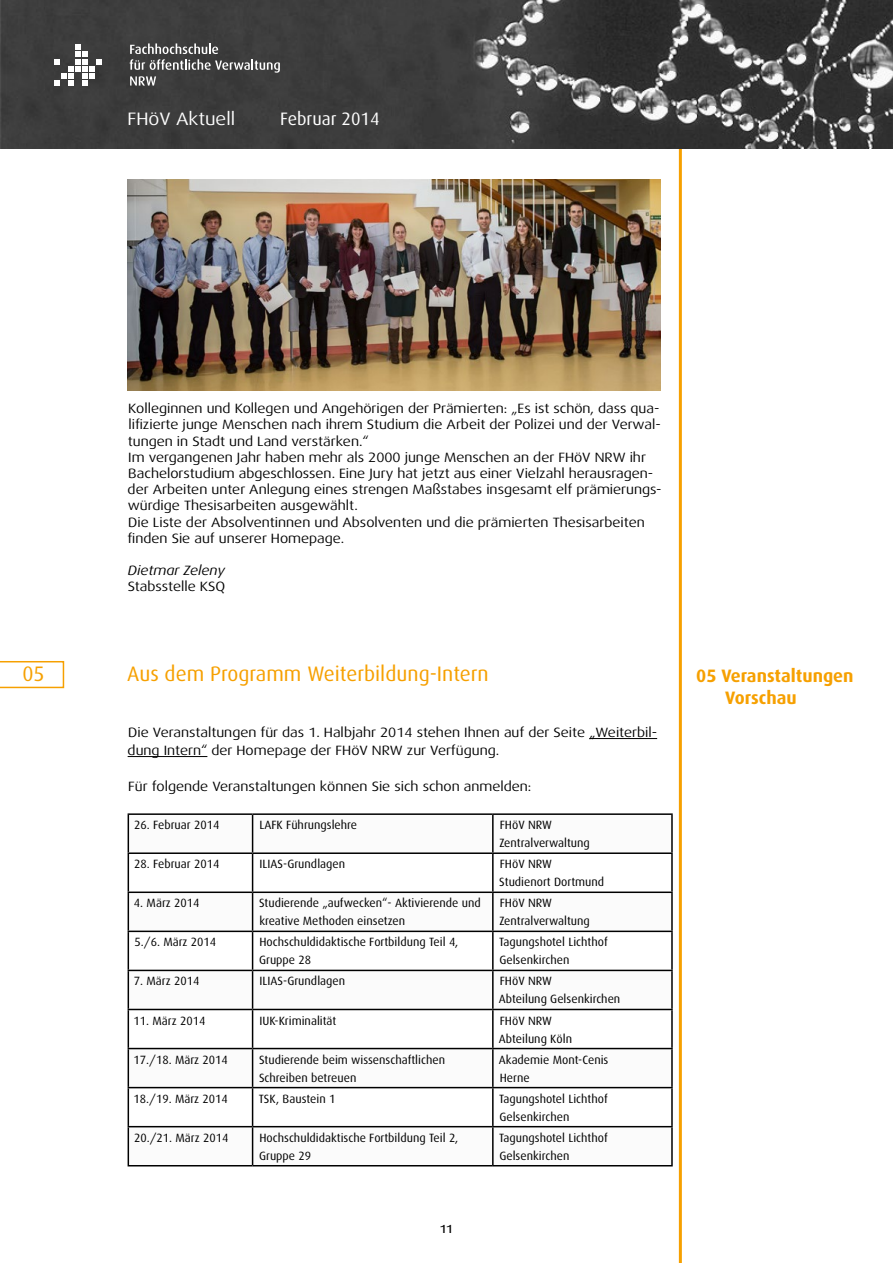
<style>
.page{position:relative;width:893px;height:1263px;background:#fff}
.page>*{position:absolute;margin:0;border:0;box-sizing:border-box;transform-origin:0 0}
.t1{font:21px "Dax";color:#f6a000}
.t2{font:700 18px/21.6px "Dax";color:#f6a000}
.t3{font:18px "Dax Wide";color:#fff}
.t4{font:18px "Dax";color:#fff}
.t5{font:15px "Dax Regular Caps";color:#000}
.t6{font:13.5px/16.2px "Dax Wide";color:#000}
.t7{font:italic 13.5px "Dax Wide";color:#000}
.t8{font:12px/18px "Dax";color:#000}
</style>
<div class="page">
<hr style="left:679px;top:148px;width:3px;height:1115px;background:#f6a000">
<img style="left:0;top:0;width:893px;height:148px">
<svg style="left:54px;top:45px;width:48px;height:41px"></svg>
<svg style="left:130px;top:43px;width:150px;height:43px;background:#595959"></svg>
<hr style="left:589px;top:738px;width:68px;height:1px;background:#000">
<hr style="left:128px;top:756px;width:79px;height:1px;background:#000">
<svg style="left:129px;top:854px;width:542px;height:272px"></svg>
<hr style="left:128px;top:813px;width:125px;height:2px;background:#000">
<hr style="left:128px;top:815px;width:1px;height:37px;background:#000">
<hr style="left:253px;top:813px;width:240px;height:2px;background:#000">
<hr style="left:252px;top:815px;width:1px;height:37px;background:#000">
<hr style="left:493px;top:813px;width:180px;height:2px;background:#000">
<hr style="left:492px;top:815px;width:2px;height:37px;background:#000">
<hr style="left:671px;top:815px;width:2px;height:37px;background:#000">
<hr style="left:128px;top:852px;width:125px;height:2px;background:#000">
<hr style="left:128px;top:854px;width:1px;height:37px;background:#000">
<hr style="left:253px;top:852px;width:240px;height:2px;background:#000">
<hr style="left:252px;top:854px;width:1px;height:37px;background:#000">
<hr style="left:493px;top:852px;width:180px;height:2px;background:#000">
<hr style="left:492px;top:854px;width:2px;height:37px;background:#000">
<hr style="left:671px;top:854px;width:2px;height:37px;background:#000">
<hr style="left:128px;top:891px;width:125px;height:2px;background:#000">
<hr style="left:128px;top:893px;width:1px;height:37px;background:#000">
<hr style="left:253px;top:891px;width:240px;height:2px;background:#000">
<hr style="left:252px;top:893px;width:1px;height:37px;background:#000">
<hr style="left:493px;top:891px;width:180px;height:2px;background:#000">
<hr style="left:492px;top:893px;width:2px;height:37px;background:#000">
<hr style="left:671px;top:893px;width:2px;height:37px;background:#000">
<hr style="left:128px;top:930px;width:125px;height:2px;background:#000">
<hr style="left:128px;top:932px;width:1px;height:38px;background:#000">
<hr style="left:253px;top:930px;width:240px;height:2px;background:#000">
<hr style="left:252px;top:932px;width:1px;height:38px;background:#000">
<hr style="left:493px;top:930px;width:180px;height:2px;background:#000">
<hr style="left:492px;top:932px;width:2px;height:38px;background:#000">
<hr style="left:671px;top:932px;width:2px;height:38px;background:#000">
<hr style="left:128px;top:970px;width:125px;height:1px;background:#000">
<hr style="left:128px;top:971px;width:1px;height:38px;background:#000">
<hr style="left:253px;top:970px;width:240px;height:1px;background:#000">
<hr style="left:252px;top:971px;width:1px;height:38px;background:#000">
<hr style="left:493px;top:970px;width:180px;height:1px;background:#000">
<hr style="left:492px;top:971px;width:2px;height:38px;background:#000">
<hr style="left:671px;top:971px;width:2px;height:38px;background:#000">
<hr style="left:128px;top:1009px;width:125px;height:1px;background:#000">
<hr style="left:128px;top:1010px;width:1px;height:38px;background:#000">
<hr style="left:253px;top:1009px;width:240px;height:1px;background:#000">
<hr style="left:252px;top:1010px;width:1px;height:38px;background:#000">
<hr style="left:493px;top:1009px;width:180px;height:1px;background:#000">
<hr style="left:492px;top:1010px;width:2px;height:38px;background:#000">
<hr style="left:671px;top:1010px;width:2px;height:38px;background:#000">
<hr style="left:128px;top:1048px;width:125px;height:1px;background:#000">
<hr style="left:128px;top:1049px;width:1px;height:38px;background:#000">
<hr style="left:253px;top:1048px;width:240px;height:1px;background:#000">
<hr style="left:252px;top:1049px;width:1px;height:38px;background:#000">
<hr style="left:493px;top:1048px;width:180px;height:1px;background:#000">
<hr style="left:492px;top:1049px;width:2px;height:38px;background:#000">
<hr style="left:671px;top:1049px;width:2px;height:38px;background:#000">
<hr style="left:128px;top:1087px;width:125px;height:1px;background:#000">
<hr style="left:128px;top:1088px;width:1px;height:38px;background:#000">
<hr style="left:253px;top:1087px;width:240px;height:1px;background:#000">
<hr style="left:252px;top:1088px;width:1px;height:38px;background:#000">
<hr style="left:493px;top:1087px;width:180px;height:1px;background:#000">
<hr style="left:492px;top:1088px;width:2px;height:38px;background:#000">
<hr style="left:671px;top:1088px;width:2px;height:38px;background:#000">
<hr style="left:128px;top:1126px;width:125px;height:1px;background:#000">
<hr style="left:128px;top:1127px;width:1px;height:38px;background:#000">
<hr style="left:253px;top:1126px;width:240px;height:1px;background:#000">
<hr style="left:252px;top:1127px;width:1px;height:38px;background:#000">
<hr style="left:493px;top:1126px;width:180px;height:1px;background:#000">
<hr style="left:492px;top:1127px;width:2px;height:38px;background:#000">
<hr style="left:671px;top:1127px;width:2px;height:38px;background:#000">
<hr style="left:128px;top:1165px;width:125px;height:1px;background:#000">
<hr style="left:253px;top:1165px;width:240px;height:1px;background:#000">
<hr style="left:493px;top:1165px;width:180px;height:1px;background:#000">
<img style="left:128px;top:179px;width:532px;height:211px">
<svg style="left:0;top:661px;width:64px;height:27px"></svg>
<h2 class="t3" style="left:128px;top:109px;width:109px">FHöV Aktuell</h2>
<h2 class="t4" style="left:280px;top:109px;width:101px">Februar 2014</h2>
<h1 class="t1" style="left:22px;top:662px;width:24px">05</h1>
<p class="t6" style="left:128px;top:400px;width:535px">Kolleginnen und Kollegen und Angehörigen der Prämierten: „Es ist schön, dass qua&shy;lifizierte junge Menschen nach ihrem Studium die Arbeit der Polizei und der Verwal&shy;tungen in Stadt und Land verstärken.“<br>Im vergangenen Jahr haben mehr als 2000 junge Menschen an der FHöV NRW ihr Bachelorstudium abgeschlossen. Eine Jury hat jetzt aus einer Vielzahl herausragen&shy;der Arbeiten unter Anlegung eines strengen Maßstabes insgesamt elf prämierungs&shy;würdige Thesisarbeiten ausgewählt.<br>Die Liste der Absolventinnen und Absolventen und die prämierten Thesisarbeiten finden Sie auf unserer Homepage.</p>
<p class="t7" style="left:128px;top:563px;width:99px">Dietmar Zeleny</p>
<p class="t6" style="left:128px;top:579px;width:99px">Stabsstelle KSQ</p>
<h1 class="t1" style="left:127px;top:662px;width:363px">Aus dem Programm Weiterbildung-Intern</h1>
<p class="t6" style="left:128px;top:724px;width:531px;line-height:18px">Die Veranstaltungen für das 1. Halbjahr 2014 stehen Ihnen auf der Seite „Weiterbil&shy;dung Intern“ der Homepage der FHöV NRW zur Verfügung.</p>
<p class="t6" style="left:128px;top:778px;width:405px">Für folgende Veranstaltungen können Sie sich schon anmelden:</p>
<p class="t8" style="left:134px;top:816px;width:87px">26. Februar 2014</p>
<p class="t8" style="left:259px;top:816px;width:99px">LAFK Führungslehre</p>
<p class="t8" style="left:499px;top:816px;width:92px">FHöV NRW<br>Zentralverwaltung</p>
<p class="t8" style="left:134px;top:855px;width:87px">28. Februar 2014</p>
<p class="t8" style="left:259px;top:855px;width:87px">ILIAS-Grundlagen</p>
<p class="t8" style="left:499px;top:855px;width:106px">FHöV NRW<br>Studienort Dortmund</p>
<p class="t8" style="left:134px;top:894px;width:67px">4. März 2014</p>
<p class="t8" style="left:259px;top:894px;width:223px">Studierende „aufwecken“- Aktivierende und kreative Methoden einsetzen</p>
<p class="t8" style="left:499px;top:894px;width:92px">FHöV NRW<br>Zentralverwaltung</p>
<p class="t8" style="left:135px;top:933px;width:83px">5./6. März 2014</p>
<p class="t8" style="left:259px;top:933px;width:201px">Hochschuldidaktische Fortbildung Teil 4,<br>Gruppe 28</p>
<p class="t8" style="left:499px;top:933px;width:110px">Tagungshotel Lichthof<br>Gelsenkirchen</p>
<p class="t8" style="left:134px;top:972px;width:67px">7. März 2014</p>
<p class="t8" style="left:259px;top:972px;width:87px">ILIAS-Grundlagen</p>
<p class="t8" style="left:499px;top:972px;width:123px">FHöV NRW<br>Abteilung Gelsenkirchen</p>
<p class="t8" style="left:134px;top:1011px;width:73px">11. März 2014</p>
<p class="t8" style="left:259px;top:1011px;width:79px">IUK-Kriminalität</p>
<p class="t8" style="left:499px;top:1011px;width:75px">FHöV NRW<br>Abteilung Köln</p>
<p class="t8" style="left:134px;top:1050px;width:96px">17./18. März 2014</p>
<p class="t8" style="left:259px;top:1050px;width:188px">Studierende beim wissenschaftlichen<br>Schreiben betreuen</p>
<p class="t8" style="left:499px;top:1050px;width:111px">Akademie Mont-Cenis<br>Herne</p>
<p class="t8" style="left:134px;top:1089px;width:96px">18./19. März 2014</p>
<p class="t8" style="left:259px;top:1089px;width:78px">TSK, Baustein 1</p>
<p class="t8" style="left:499px;top:1089px;width:110px">Tagungshotel Lichthof<br>Gelsenkirchen</p>
<p class="t8" style="left:134px;top:1129px;width:96px">20./21. März 2014</p>
<p class="t8" style="left:259px;top:1129px;width:201px">Hochschuldidaktische Fortbildung Teil 2,<br>Gruppe 29</p>
<p class="t8" style="left:499px;top:1129px;width:110px">Tagungshotel Lichthof<br>Gelsenkirchen</p>
<p class="t5" style="left:440px;top:1219px;width:14px">11</p>
<h2 class="t2" style="left:725px;top:665px;width:130px;text-indent:-29px">05 Veranstaltungen<br>Vorschau</h2>
</div>
